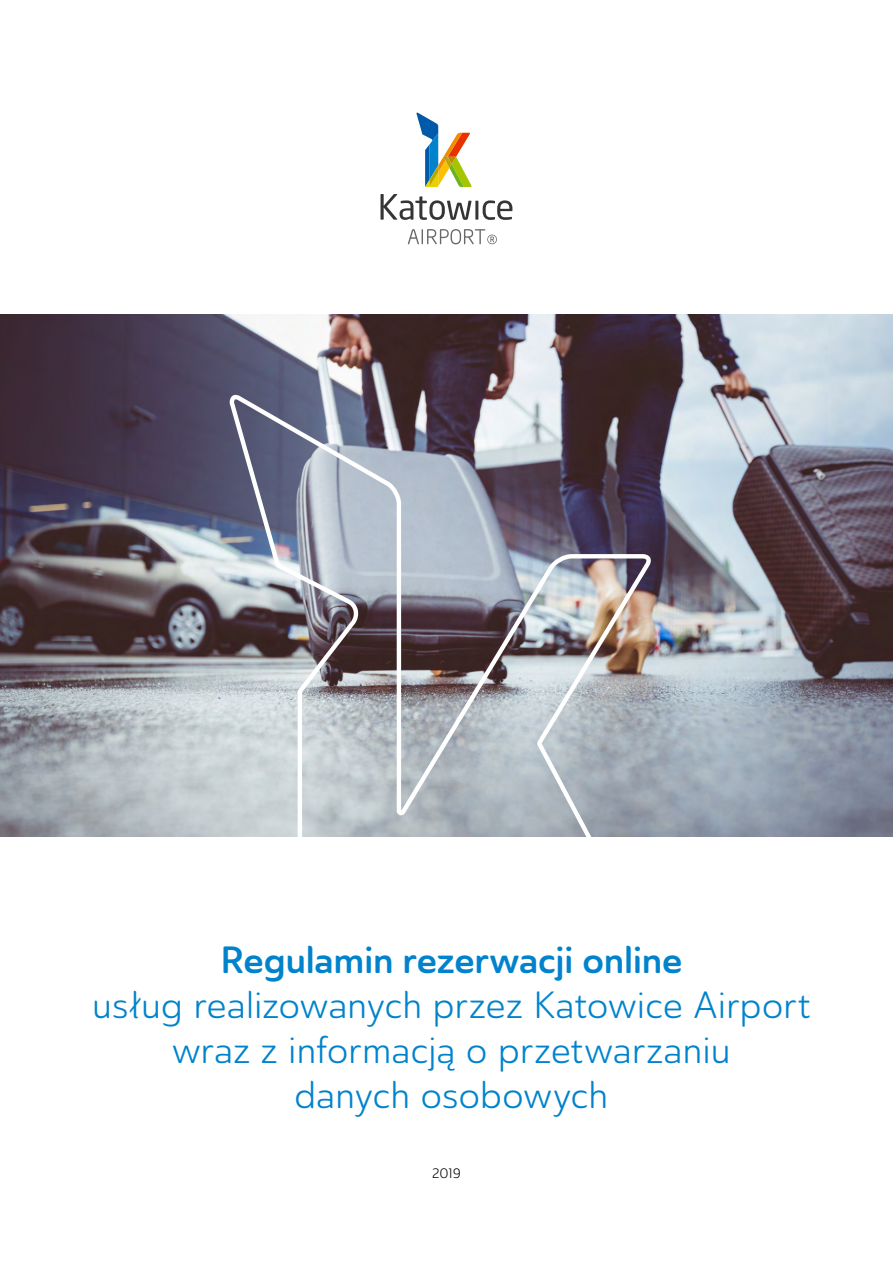
<style>
.page{position:relative;width:893px;height:1263px;background:#fff}
.page>*{position:absolute;margin:0;border:0;box-sizing:border-box;transform-origin:0 0}
.t1{font:37.5px/45px "Ainslie Sans Nor Boo";letter-spacing:-.015em;color:#0083cc;text-align:center}
.t2{font:37.5px "Ainslie Sans Nor Dem";letter-spacing:-.01em;color:#0083cc}
.t3{font:13.5px "Ainslie Sans Nor Boo";color:#000}
</style>
<div class="page">
<img style="left:0;top:314px;width:893px;height:522px">
<svg style="left:227px;top:396px;width:441px;height:441px;background:#9898a2"></svg>
<svg style="left:416px;top:112px;width:56px;height:75px"></svg>
<svg style="left:380px;top:194px;width:91px;height:26px"></svg>
<hr style="left:475px;top:201px;width:3px;height:19px;background:#373437">
<svg style="left:483px;top:200px;width:29px;height:20px"></svg>
<svg style="left:408px;top:229px;width:89px;height:15px"></svg>
<p class="t2" style="left:220px;top:935px;width:463px">Regulamin rezerwacji online</p>
<p class="t1" style="left:92px;top:983px;width:720px">usług realizowanych przez Katowice Airport wraz z informacją o przetwarzaniu<br>danych osobowych</p>
<p class="t3" style="left:432px;top:1165px;width:30px">2019</p>
</div>
